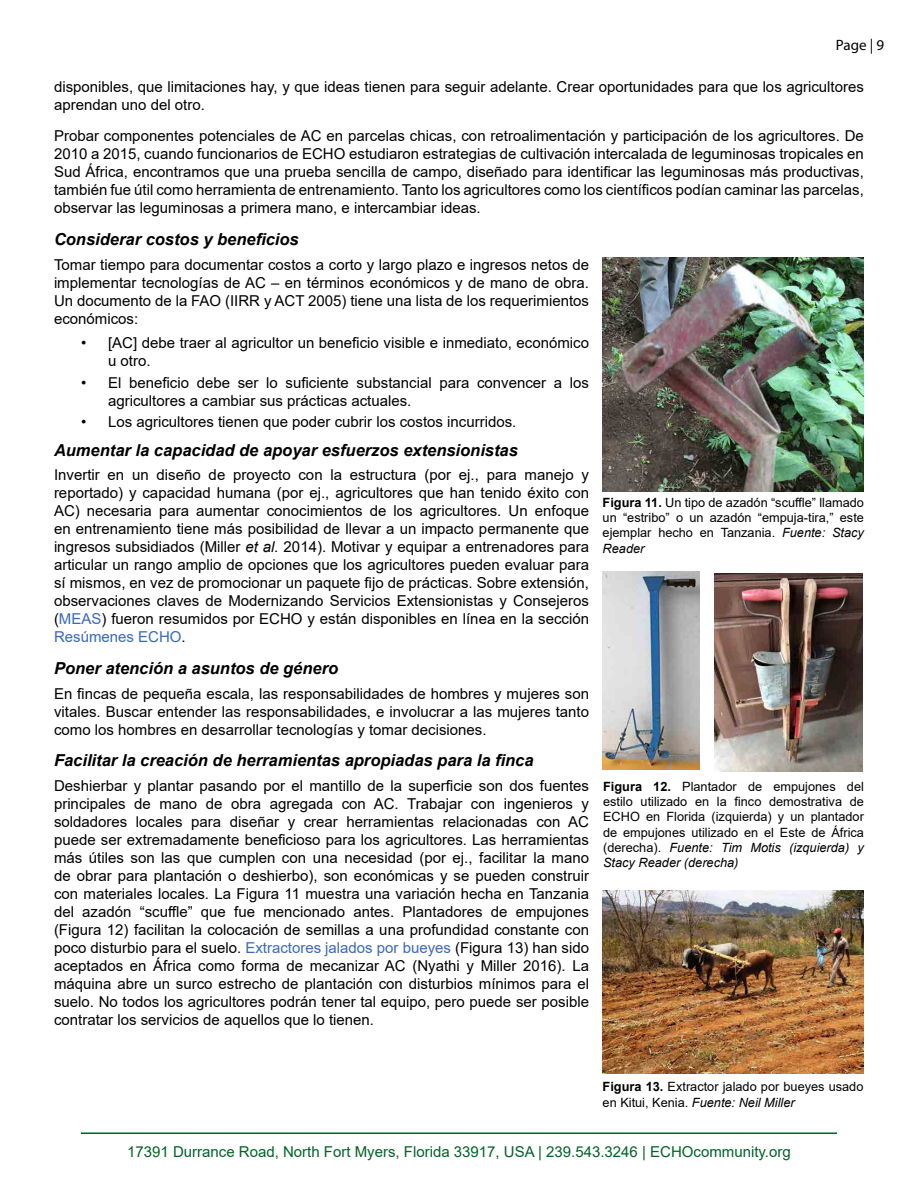
<style>
.page{position:relative;width:918px;height:1188px;background:#fff}
.page>*{position:absolute;margin:0;border:0;box-sizing:border-box;transform-origin:0 0}
.Sub-sections{font:italic 700 16.5px "Arial";color:#000}
.Body_Text_1{font:15px/18px "Arial";color:#000;text-align:justify}
.t1{font:15px "Arial";color:#036228}
.t2{font:15px "Myriad Pro";color:#000}
.Figure{font:12.75px/15.3px "Arial";color:#000;text-align:justify}
.s1{font-style:italic}
.s2{color:#3a68be}
.s3{font-weight:700}
</style>
<div class="page">
<hr style="left:81px;top:1132px;width:756px;height:2px;background:#036228">
<img style="left:603px;top:258px;width:261px;height:234px">
<img style="left:603px;top:572px;width:96px;height:198px">
<img style="left:714px;top:573px;width:149px;height:198px">
<img style="left:603px;top:890px;width:261px;height:184px">
<p class="t2" style="left:836px;top:36px;width:50px">Page | 9</p>
<p class="Body_Text_1" style="left:54px;top:78px;width:811px">disponibles, que limitaciones hay, y que ideas tienen para seguir adelante. Crear oportunidades para que los agricultores aprendan uno del otro.</p>
<p class="Body_Text_1" style="left:54px;top:127px;width:811px">Probar componentes potenciales de AC en parcelas chicas, con retroalimentación y participación de los agricultores. De 2010 a 2015, cuando funcionarios de ECHO estudiaron estrategias de cultivación intercalada de leguminosas tropicales en Sud África, encontramos que una prueba sencilla de campo, diseñado para identificar las leguminosas más productivas, también fue útil como herramienta de entrenamiento. Tanto los agricultores como los científicos podían caminar las parcelas, observar las leguminosas a primera mano, e intercambiar ideas.</p>
<p class="Sub-sections" style="left:54px;top:228px;width:246px">Considerar costos y beneficios</p>
<p class="Body_Text_1" style="left:54px;top:255px;width:537px">Tomar tiempo para documentar costos a corto y largo plazo e ingresos netos de implementar tecnologías de AC – en términos económicos y de mano de obra.<br>Un documento de la FAO (IIRR y ACT 2005) tiene una lista de los requerimientos económicos:</p>
<p class="Body_Text_1" style="left:108px;top:334px;width:483px;text-indent:-27px">• [AC] debe traer al agricultor un beneficio visible e inmediato, económico u otro.</p>
<p class="Body_Text_1" style="left:108px;top:374px;width:483px;text-indent:-27px">• El beneficio debe ser lo suficiente substancial para convencer a los agricultores a cambiar sus prácticas actuales.</p>
<p class="Body_Text_1" style="left:81px;top:413px;width:437px">• Los agricultores tienen que poder cubrir los costos incurridos.</p>
<p class="Sub-sections" style="left:54px;top:439px;width:465px">Aumentar la capacidad de apoyar esfuerzos extensionistas</p>
<p class="Body_Text_1" style="left:54px;top:466px;width:537px">Invertir en un diseño de proyecto con la estructura (por ej., para manejo y reportado) y capacidad humana (por ej., agricultores que han tenido éxito con AC) necesaria para aumentar conocimientos de los agricultores. Un enfoque en entrenamiento tiene más posibilidad de llevar a un impacto permanente que ingresos subsidiados (Miller <span class="s1">et al.</span> 2014). Motivar y equipar a entrenadores para articular un rango amplio de opciones que los agricultores pueden evaluar para sí mismos, en vez de promocionar un paquete fijo de prácticas. Sobre extensión, observaciones claves de Modernizando Servicios Extensionistas y Consejeros (<span class="s2">MEAS</span>) fueron resumidos por ECHO y están disponibles en línea en la sección <span class="s2">Resúmenes ECHO</span>.</p>
<p class="Sub-sections" style="left:54px;top:657px;width:286px">Poner atención a asuntos de género</p>
<p class="Body_Text_1" style="left:54px;top:684px;width:537px">En fincas de pequeña escala, las responsabilidades de hombres y mujeres son vitales. Buscar entender las responsabilidades, e involucrar a las mujeres tanto como los hombres en desarrollar tecnologías y tomar decisiones.</p>
<p class="Sub-sections" style="left:54px;top:749px;width:481px">Facilitar la creación de herramientas apropiadas para la finca</p>
<p class="Body_Text_1" style="left:54px;top:777px;width:537px">Deshierbar y plantar pasando por el mantillo de la superficie son dos fuentes principales de mano de obra agregada con AC. Trabajar con ingenieros y soldadores locales para diseñar y crear herramientas relacionadas con AC puede ser extremadamente beneficioso para los agricultores. Las herramientas más útiles son las que cumplen con una necesidad (por ej., facilitar la mano de obrar para plantación o deshierbo), son económicas y se pueden construir con materiales locales. La Figura 11 muestra una variación hecha en Tanzania del azadón “scuffle” que fue mencionado antes. Plantadores de empujones (Figura 12) facilitan la colocación de semillas a una profundidad constante con poco disturbio para el suelo. <span class="s2">Extractores jalados por bueyes</span> (Figura 13) han sido aceptados en África como forma de mecanizar AC (Nyathi y Miller 2016). La máquina abre un surco estrecho de plantación con disturbios mínimos para el suelo. No todos los agricultores podrán tener tal equipo, pero puede ser posible contratar los servicios de aquellos que lo tienen.</p>
<p class="Figure" style="left:603px;top:495px;width:263px"><span class="s3">Figura 11.</span> Un tipo de azadón “scuffle” llamado un “estribo” o un azadón “empuja-tira,” este ejemplar hecho en Tanzania. <span class="s1">Fuente: Stacy Reader</span></p>
<p class="Figure" style="left:603px;top:778px;width:262px"><span class="s3">Figura 12.</span> Plantador de empujones del estilo utilizado en la finco demostrativa de ECHO en Florida (izquierda) y un plantador de empujones utilizado en el Este de África (derecha). <span class="s1">Fuente: Tim Motis (izquierda) y Stacy Reader (derecha)</span></p>
<p class="Figure" style="left:603px;top:1079px;width:262px"><span class="s3">Figura 13.</span> Extractor jalado por bueyes usado en Kitui, Kenia. <span class="s1">Fuente: Neil Miller</span></p>
<p class="t1" style="left:127px;top:1141px;width:665px">17391 Durrance Road, North Fort Myers, Florida 33917, USA | 239.543.3246 | ECHOcommunity.org</p>
</div>
